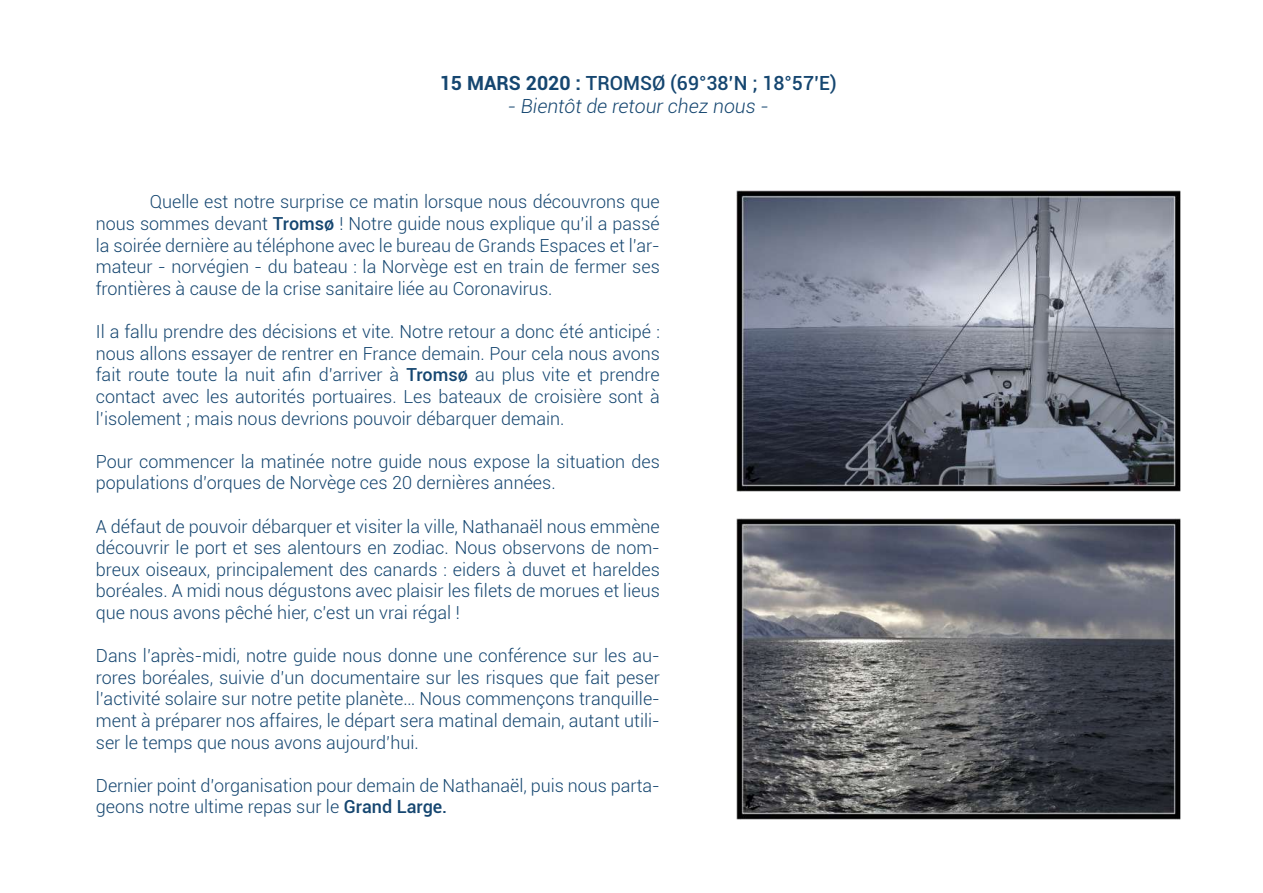
<style>
.page{position:relative;width:1263px;height:893px;background:#fff}
.page>*{position:absolute;margin:0;border:0;box-sizing:border-box;transform-origin:0 0}
.t1{font:500 19.5px "Roboto";color:#154670}
.t2{font:italic 300 19.5px "Roboto";color:#154670}
.t3{font:300 18px/21.6px "Roboto";color:#154670;text-align:justify}
.s1{font-weight:700}
.s2{font-weight:500}
</style>
<div class="page">
<img style="left:736px;top:190px;width:444px;height:301px">
<img style="left:737px;top:518px;width:443px;height:301px">
<p class="t1" style="left:440px;top:69px;width:398px"><span class="s1">15 MARS 2020 :</span> TROMSØ (69°38’N ; 18°57’E)</p>
<p class="t2" style="left:508px;top:92px;width:262px">- Bientôt de retour chez nous -</p>
<p class="t3" style="left:96px;top:191px;width:565px;text-indent:54px">Quelle est notre surprise ce matin lorsque nous découvrons que nous sommes devant <span class="s2">Tromsø</span> ! Notre guide nous explique qu’il a passé la soirée dernière au téléphone avec le bureau de Grands Espaces et l’ar&shy;mateur - norvégien - du bateau : la Norvège est en train de fermer ses frontières à cause de la crise sanitaire liée au Coronavirus.</p>
<p class="t3" style="left:96px;top:320px;width:565px">Il a fallu prendre des décisions et vite. Notre retour a donc été anticipé : nous allons essayer de rentrer en France demain. Pour cela nous avons fait route toute la nuit afin d’arriver à <span class="s2">Tromsø</span> au plus vite et prendre contact avec les autorités portuaires. Les bateaux de croisière sont à l’isolement ; mais nous devrions pouvoir débarquer demain.</p>
<p class="t3" style="left:96px;top:450px;width:565px">Pour commencer la matinée notre guide nous expose la situation des populations d’orques de Norvège ces 20 dernières années.</p>
<p class="t3" style="left:96px;top:515px;width:565px">A défaut de pouvoir débarquer et visiter la ville, Nathanaël nous emmène découvrir le port et ses alentours en zodiac. Nous observons de nom&shy;breux oiseaux, principalement des canards : eiders à duvet et hareldes boréales. A midi nous dégustons avec plaisir les filets de morues et lieus que nous avons pêché hier, c’est un vrai régal !</p>
<p class="t3" style="left:96px;top:644px;width:565px">Dans l’après-midi, notre guide nous donne une conférence sur les au&shy;rores boréales, suivie d’un documentaire sur les risques que fait peser l’activité solaire sur notre petite planète… Nous commençons tranquille&shy;ment à préparer nos affaires, le départ sera matinal demain, autant utili&shy;ser le temps que nous avons aujourd’hui.</p>
<p class="t3" style="left:96px;top:774px;width:565px">Dernier point d’organisation pour demain de Nathanaël, puis nous parta&shy;geons notre ultime repas sur le <span class="s2">Grand Large.</span></p>
</div>
